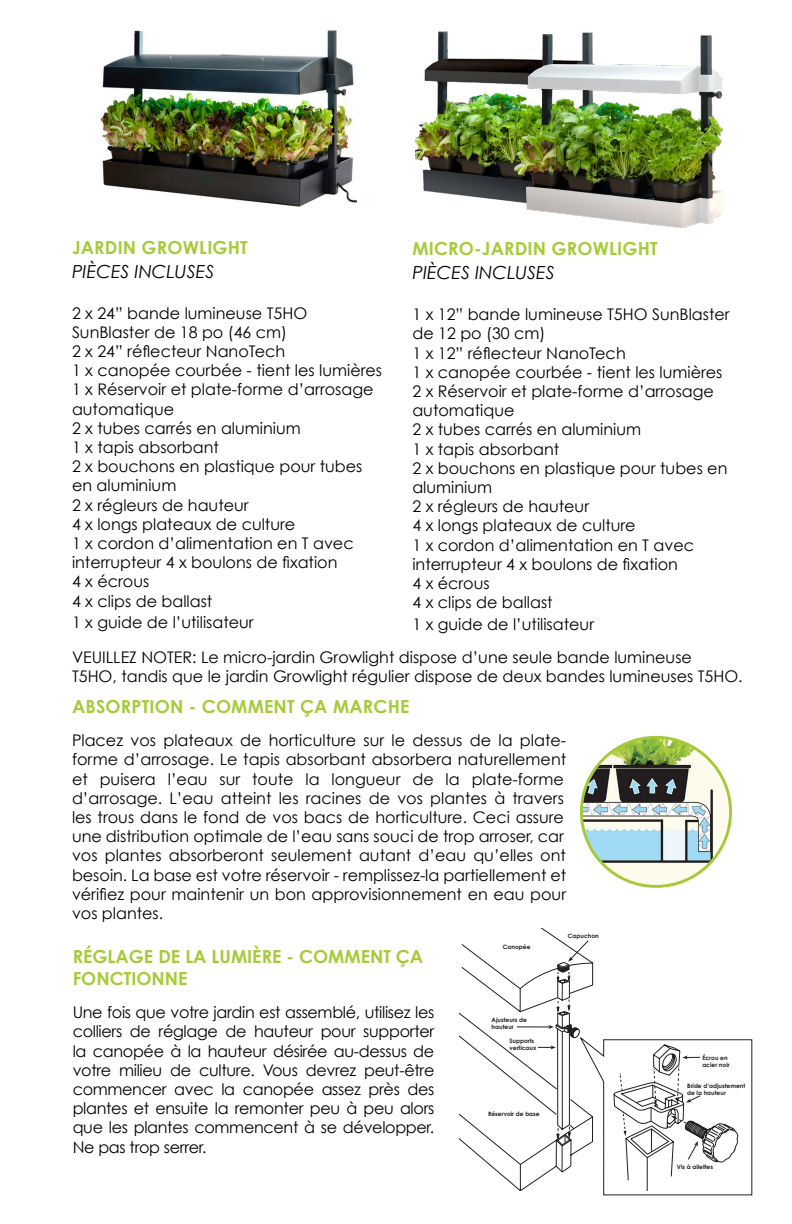
<style>
.page{position:relative;width:792px;height:1224px;background:#fff}
.page>*{position:absolute;margin:0;border:0;box-sizing:border-box;transform-origin:0 0}
.Paragraph_Style_1{font:700 18px/21.6px "Century Gothic";letter-spacing:.01em;color:#a6ca39}
.Paragraph_Style_1-2{font:italic 18px "Century Gothic";color:#000}
.Paragraph_Style_1-3{font:16px/19.2px "Century Gothic";color:#000}
.t1{font:700 6px/7.2px "Century Gothic";color:#231f20}
</style>
<div class="page">
<img style="left:416px;top:31px;width:177px;height:171px">
<img style="left:100px;top:30px;width:256px;height:177px">
<img style="left:515px;top:35px;width:207px;height:193px">
<hr style="left:791px;top:1104px;width:1px;height:120px;background:#757575">
<img style="left:581px;top:737px;width:150px;height:149px;border-radius:75px">
<div style="left:580px;top:736px;width:152px;height:152px;border:3px solid #a5c939;border-radius:50%"></div>
<svg style="left:459px;top:928px;width:293px;height:267px"></svg>
<div style="left:609px;top:1042px;width:37px;height:17px;background:#fff"></div>
<p class="Paragraph_Style_1" style="left:72px;top:236px;width:177px">JARDIN GROWLIGHT</p>
<p class="Paragraph_Style_1-2" style="left:72px;top:260px;width:144px">PIÈCES INCLUSES</p>
<p class="Paragraph_Style_1-3" style="left:72px;top:303px;width:237px">2 x 24” bande lumineuse T5HO<br>SunBlaster de 18 po (46 cm)</p>
<p class="Paragraph_Style_1-3" style="left:72px;top:341px;width:215px">2 x 24” réflecteur NanoTech</p>
<p class="Paragraph_Style_1-3" style="left:72px;top:361px;width:312px">1 x canopée courbée - tient les lumières</p>
<p class="Paragraph_Style_1-3" style="left:72px;top:380px;width:303px">1 x Réservoir et plate-forme d’arrosage automatique</p>
<p class="Paragraph_Style_1-3" style="left:72px;top:418px;width:230px">2 x tubes carrés en aluminium</p>
<p class="Paragraph_Style_1-3" style="left:72px;top:437px;width:148px">1 x tapis absorbant</p>
<p class="Paragraph_Style_1-3" style="left:72px;top:457px;width:292px">2 x bouchons en plastique pour tubes en aluminium</p>
<p class="Paragraph_Style_1-3" style="left:72px;top:495px;width:178px">2 x régleurs de hauteur</p>
<p class="Paragraph_Style_1-3" style="left:72px;top:514px;width:225px">4 x longs plateaux de culture</p>
<p class="Paragraph_Style_1-3" style="left:72px;top:533px;width:283px">1 x cordon d’alimentation en T avec interrupteur 4 x boulons de fixation</p>
<p class="Paragraph_Style_1-3" style="left:72px;top:572px;width:79px">4 x écrous</p>
<p class="Paragraph_Style_1-3" style="left:72px;top:591px;width:142px">4 x clips de ballast</p>
<p class="Paragraph_Style_1-3" style="left:72px;top:613px;width:183px">1 x guide de l’utilisateur</p>
<p class="Paragraph_Style_1" style="left:412px;top:238px;width:247px">MICRO-JARDIN GROWLIGHT</p>
<p class="Paragraph_Style_1-2" style="left:412px;top:262px;width:144px">PIÈCES INCLUSES</p>
<p class="Paragraph_Style_1-3" style="left:412px;top:304px;width:319px">1 x 12” bande lumineuse T5HO SunBlaster de 12 po (30 cm)</p>
<p class="Paragraph_Style_1-3" style="left:412px;top:343px;width:215px">1 x 12” réflecteur NanoTech</p>
<p class="Paragraph_Style_1-3" style="left:412px;top:362px;width:312px">1 x canopée courbée - tient les lumières</p>
<p class="Paragraph_Style_1-3" style="left:412px;top:381px;width:303px">2 x Réservoir et plate-forme d’arrosage automatique</p>
<p class="Paragraph_Style_1-3" style="left:412px;top:420px;width:230px">2 x tubes carrés en aluminium</p>
<p class="Paragraph_Style_1-3" style="left:412px;top:439px;width:148px">1 x tapis absorbant</p>
<p class="Paragraph_Style_1-3" style="left:412px;top:458px;width:317px">2 x bouchons en plastique pour tubes en aluminium</p>
<p class="Paragraph_Style_1-3" style="left:412px;top:496px;width:178px">2 x régleurs de hauteur</p>
<p class="Paragraph_Style_1-3" style="left:412px;top:516px;width:225px">4 x longs plateaux de culture</p>
<p class="Paragraph_Style_1-3" style="left:412px;top:535px;width:283px">1 x cordon d’alimentation en T avec interrupteur 4 x boulons de fixation</p>
<p class="Paragraph_Style_1-3" style="left:412px;top:573px;width:79px">4 x écrous</p>
<p class="Paragraph_Style_1-3" style="left:412px;top:592px;width:142px">4 x clips de ballast</p>
<p class="Paragraph_Style_1-3" style="left:412px;top:614px;width:183px">1 x guide de l’utilisateur</p>
<p class="Paragraph_Style_1-3" style="left:72px;top:647px;width:672px">VEUILLEZ NOTER: Le micro-jardin Growlight dispose d’une seule bande lumineuse<br>T5HO, tandis que le jardin Growlight régulier dispose de deux bandes lumineuses T5HO.</p>
<p class="Paragraph_Style_1" style="left:72px;top:695px;width:339px">ABSORPTION - COMMENT ÇA MARCHE</p>
<p class="Paragraph_Style_1-3" style="left:72px;top:731px;width:496px">Placez vos plateaux de horticulture sur le dessus de la plate&shy;forme d’arrosage. Le tapis absorbant absorbera naturellement et puisera l’eau sur toute la longueur de la plate-forme d’arrosage. L’eau atteint les racines de vos plantes à travers les trous dans le fond de vos bacs de horticulture. Ceci assure une distribution optimale de l’eau sans souci de trop arroser, car vos plantes absorberont seulement autant d’eau qu’elles ont besoin. La base est votre réservoir - remplissez-la partiellement et vérifiez pour maintenir un bon approvisionnement en eau pour vos plantes.</p>
<p class="Paragraph_Style_1" style="left:73px;top:945px;width:352px">RÉGLAGE DE LA LUMIÈRE - COMMENT ÇA<br>FONCTIONNE</p>
<p class="Paragraph_Style_1-3" style="left:73px;top:1003px;width:363px;text-align:justify">Une fois que votre jardin est assemblé, utilisez les colliers de réglage de hauteur pour supporter la canopée à la hauteur désirée au-dessus de votre milieu de culture. Vous devrez peut-être commencer avec la canopée assez près des plantes et ensuite la remonter peu à peu alors que les plantes commencent à se développer.<br>Ne pas trop serrer.</p>
<p class="t1" style="left:568px;top:933px;width:33px">Capuchon</p>
<p class="t1" style="left:503px;top:943px;width:29px">Canopée</p>
<p class="t1" style="left:492px;top:1016px;width:37px">Ajusteurs de hauteur</p>
<p class="t1" style="left:510px;top:1037px;width:29px">Supports verticaux</p>
<p class="t1" style="left:702px;top:1054px;width:29px">Écrou en acier noir</p>
<p class="t1" style="left:687px;top:1082px;width:60px">Bride d’adjustement de la hauteur</p>
<p class="t1" style="left:488px;top:1110px;width:53px">Réservoir de base</p>
<p class="t1" style="left:677px;top:1163px;width:38px">Vis à ailettes</p>
</div>
